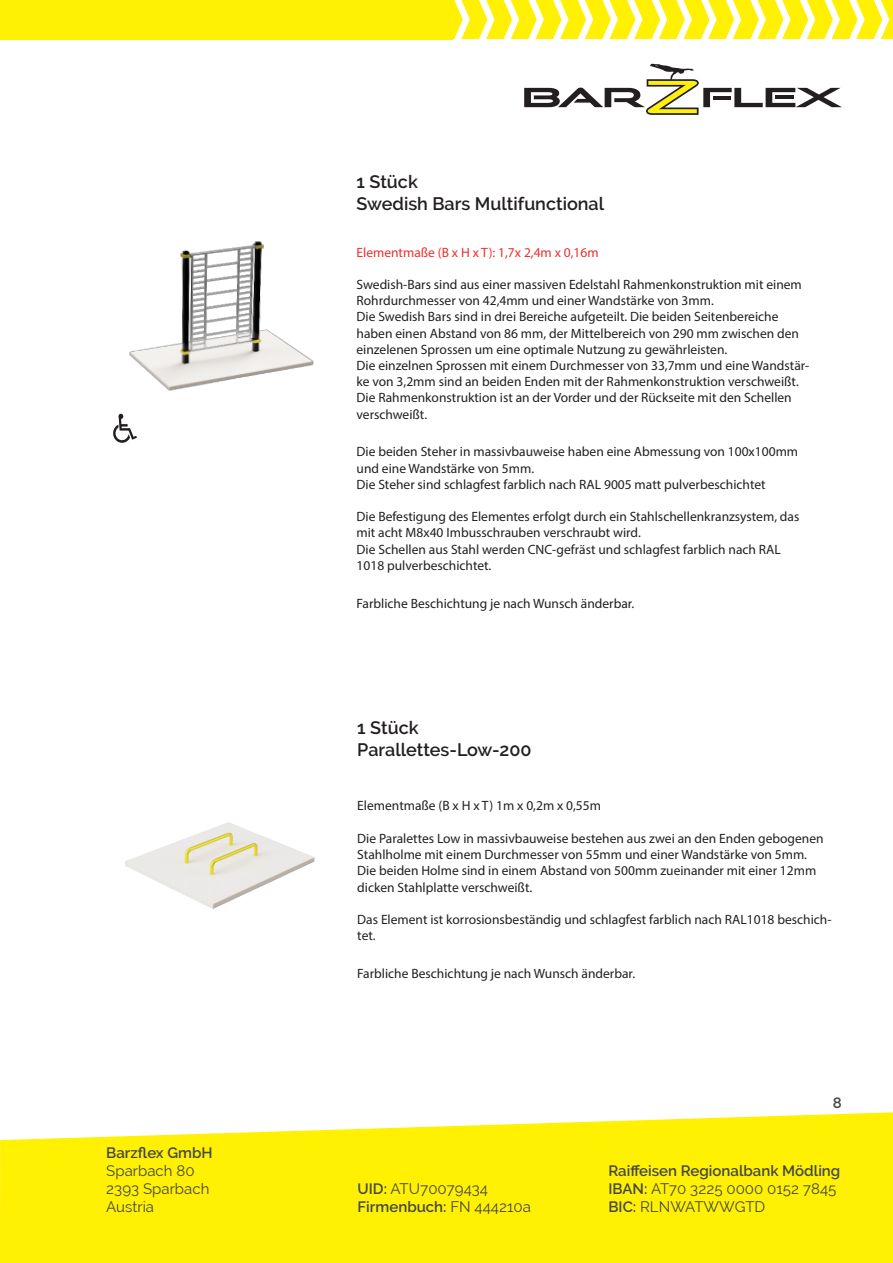
<style>
.page{position:relative;width:893px;height:1263px;background:#fff}
.page>*{position:absolute;margin:0;border:0;box-sizing:border-box;transform-origin:0 0}
.t1{font:600 18px "Raleway";color:#231f20}
.t2{font:600 15px/18px "Raleway";color:#444747}
.t3{font:15px/18px "Raleway";color:#444747}
.t4{font:13.5px/16.2px "Myriad Pro";color:#231f20}
.t5{font:13.5px "Myriad Pro";color:#ee2d2d}
.s1{font-weight:600}
.s2{font-weight:400}
</style>
<div class="page">
<svg style="left:0;top:1112px;width:893px;height:151px;background:#fff218"></svg>
<svg style="left:453px;top:0;width:440px;height:39px"></svg>
<div style="left:0;top:0;width:453px;height:39px;background:#fff101"></div>
<svg style="left:524px;top:64px;width:318px;height:51px"></svg>
<img style="left:129px;top:241px;width:185px;height:150px">
<svg style="left:113px;top:414px;width:24px;height:29px"></svg>
<img style="left:125px;top:822px;width:190px;height:87px">
<p class="t2" style="left:106px;top:1144px;width:108px">Barzflex GmbH</p>
<p class="t3" style="left:106px;top:1161px;width:105px">Sparbach 80<br>2393 Sparbach<br>Austria</p>
<p class="t1" style="left:357px;top:172px;width:63px">1 Stück</p>
<p class="t1" style="left:357px;top:193px;width:249px">Swedish Bars Multifunctional</p>
<p class="t5" style="left:357px;top:244px;width:244px">Elementmaße (B x H x T): 1,7x 2,4m x 0,16m</p>
<p class="t4" style="left:357px;top:276px;width:447px">Swedish-Bars sind aus einer massiven Edelstahl Rahmenkonstruktion mit einem<br>Rohrdurchmesser von 42,4mm und einer Wandstärke von 3mm.</p>
<p class="t4" style="left:357px;top:309px;width:444px">Die Swedish Bars sind in drei Bereiche aufgeteilt. Die beiden Seitenbereiche haben einen Abstand von 86 mm, der Mittelbereich von 290 mm zwischen den einzelenen Sprossen um eine optimale Nutzung zu gewährleisten.</p>
<p class="t4" style="left:357px;top:357px;width:454px">Die einzelnen Sprossen mit einem Durchmesser von 33,7mm und eine Wandstär&shy;ke von 3,2mm sind an beiden Enden mit der Rahmenkonstruktion verschweißt.</p>
<p class="t4" style="left:357px;top:390px;width:437px">Die Rahmenkonstruktion ist an der Vorder und der Rückseite mit den Schellen verschweißt.</p>
<p class="t4" style="left:357px;top:444px;width:443px">Die beiden Steher in massivbauweise haben eine Abmessung von 100x100mm und eine Wandstärke von 5mm.</p>
<p class="t4" style="left:357px;top:476px;width:411px">Die Steher sind schlagfest farblich nach RAL 9005 matt pulverbeschichtet</p>
<p class="t4" style="left:357px;top:508px;width:444px">Die Befestigung des Elementes erfolgt durch ein Stahlschellenkranzsystem, das mit acht M8x40 Imbusschrauben verschraubt wird.</p>
<p class="t4" style="left:357px;top:541px;width:426px">Die Schellen aus Stahl werden CNC-gefräst und schlagfest farblich nach RAL<br>1018 pulverbeschichtet.</p>
<p class="t4" style="left:357px;top:595px;width:279px">Farbliche Beschichtung je nach Wunsch änderbar.</p>
<p class="t1" style="left:357px;top:717px;width:63px">1 Stück</p>
<p class="t1" style="left:357px;top:739px;width:176px">Parallettes-Low-200</p>
<p class="t4" style="left:357px;top:798px;width:245px">Elementmaße (B x H x T) 1m x 0,2m x 0,55m</p>
<p class="t4" style="left:357px;top:830px;width:468px">Die Paralettes Low in massivbauweise bestehen aus zwei an den Enden gebogenen<br>Stahlholme mit einem Durchmesser von 55mm und einer Wandstärke von 5mm.</p>
<p class="t4" style="left:357px;top:862px;width:461px">Die beiden Holme sind in einem Abstand von 500mm zueinander mit einer 12mm dicken Stahlplatte verschweißt.</p>
<p class="t4" style="left:357px;top:911px;width:476px">Das Element ist korrosionsbeständig und schlagfest farblich nach RAL1018 beschich&shy;tet.</p>
<p class="t4" style="left:357px;top:965px;width:279px">Farbliche Beschichtung je nach Wunsch änderbar.</p>
<p class="t3" style="left:358px;top:1179px;width:175px"><span class="s1">UID:</span> ATU70079434<br><span class="s1">Firmenbuch:</span> FN 444210a</p>
<p class="t2" style="left:833px;top:1093px;width:11px">8</p>
<p class="t2" style="left:608px;top:1162px;width:233px">Raiffeisen Regionalbank Mödling<br>IBAN: <span class="s2">AT70 3225 0000 0152 7845<br></span>BIC: <span class="s2">RLNWATWWGTD</span></p>
</div>
